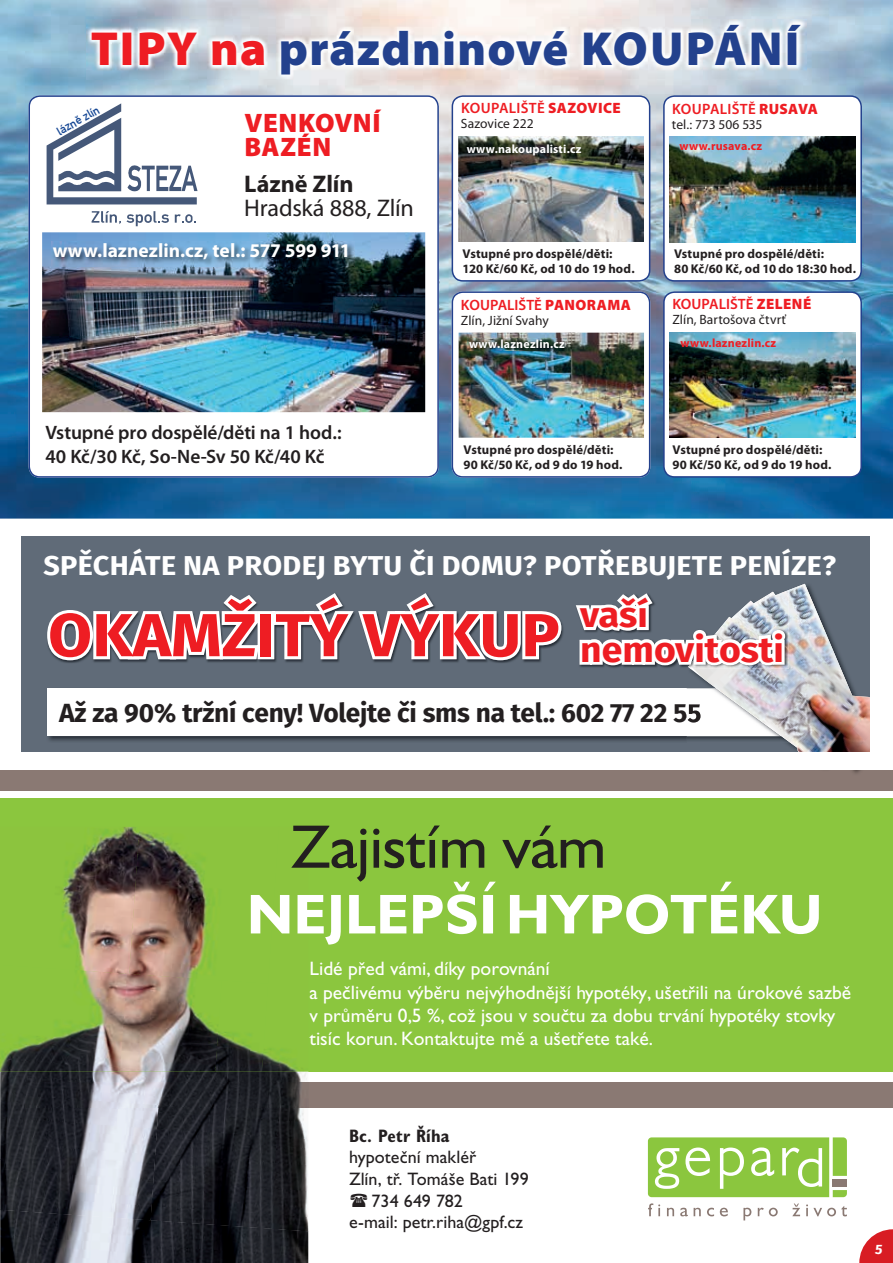
<style>
.page{position:relative;width:893px;height:1263px;background:#fff}
.page>*{position:absolute;margin:0;border:0;box-sizing:border-box;transform-origin:0 0}
.t1{font:61.5px "Humanist 521 BT";color:#231f20}
.t2{font:700 60.75px "Fira Sans OT";color:#ee1d23;scale:1.05 1}
.t3{font:900 48px "Myriad Pro";letter-spacing:.025em;color:#23418d}
.t4{font:700 35.4px/34.7px "Fira Sans OT";color:#ee1d23;scale:1.05 1}
.t5{font:700 27.3px "Fira Sans OT";letter-spacing:.01em;color:#fff;scale:1.05 1}
.t6{font:900 26.85px/24px "Myriad Pro";letter-spacing:.025em;color:#ee1d23}
.t7{font:700 26.25px "Fira Sans OT";letter-spacing:-.01em;color:#231f20}
.t8{font:24.15px "Myriad Pro";letter-spacing:-.01em;color:#231f20}
.t9{font:700 24.15px "Myriad Pro";letter-spacing:-.005em;color:#231f20}
.t10{font:19.5px/23.4px "Gill Sans Std";color:#fff}
.t11{font:600 19.5px/24px "Myriad Pro";letter-spacing:-.005em;color:#231f20}
.t12{font:700 19.5px "Myriad Pro";color:#fff}
.t13{font:18px "Gill Sans Std";color:#231f20}
.t14{font:700 condensed 18px "Gill Sans Std";color:#231f20}
.t15{font:600 15px "Myriad Pro";letter-spacing:.005em;color:#ee1d23}
.t16{font:13.5px "Myriad Pro";color:#231f20}
.t17{font:italic 700 13.5px "Fira Sans OT";color:#fff}
.t18{font:700 12.75px/15px "Myriad Pro";letter-spacing:.01em;color:#231f20}
.t19{font:700 12px "Myriad Pro";letter-spacing:.015em;color:#fff}
.t20{font:700 12px "Myriad Pro";letter-spacing:.015em;color:#ee1d23}
.t21{font:12px "Norma Zlin CE";color:#174895}
.s1{color:#ee1d23}
.s2{font-weight:900}
</style>
<div class="page">
<img style="left:0;top:0;width:893px;height:519px">
<img style="left:87px;top:19px;width:719px;height:60px">
<svg style="left:663px;top:95px;width:199px;height:187px"></svg>
<img style="left:670px;top:137px;width:185px;height:105px">
<svg style="left:452px;top:95px;width:198px;height:187px"></svg>
<img style="left:458px;top:137px;width:186px;height:105px">
<svg style="left:28px;top:95px;width:411px;height:383px"></svg>
<svg style="left:92px;top:211px;width:77px;height:15px"></svg>
<svg style="left:175px;top:214px;width:21px;height:9px"></svg>
<svg style="left:47px;top:103px;width:151px;height:101px"></svg>
<img style="left:42px;top:232px;width:383px;height:180px">
<img style="left:51px;top:242px;width:303px;height:24px">
<svg style="left:663px;top:291px;width:199px;height:187px"></svg>
<img style="left:670px;top:333px;width:185px;height:105px">
<svg style="left:452px;top:291px;width:198px;height:187px"></svg>
<img style="left:459px;top:333px;width:185px;height:105px">
<img style="left:467px;top:338px;width:99px;height:13px">
<div style="left:21px;top:536px;width:849px;height:217px;background:#606b78"></div>
<div style="left:0;top:798px;width:893px;height:273px;background:#8bc63e"></div>
<div style="left:0;top:770px;width:893px;height:21px;background:#8a7973"></div>
<div style="left:25px;top:1082px;width:868px;height:25px;background:#8a7973"></div>
<svg style="left:647px;top:1137px;width:200px;height:83px"></svg>
<img style="left:1px;top:1071px;width:149px;height:139px">
<img style="left:150px;top:1071px;width:158px;height:139px">
<img style="left:1px;top:1210px;width:307px;height:53px">
<img style="left:0;top:1071px;width:1px;height:192px">
<img style="left:61px;top:827px;width:68px;height:138px">
<img style="left:129px;top:827px;width:122px;height:138px">
<img style="left:268px;top:1049px;width:30px;height:22px">
<img style="left:0;top:965px;width:215px;height:106px">
<img style="left:215px;top:1029px;width:53px;height:42px">
<img style="left:25px;top:1082px;width:283px;height:25px">
<svg style="left:251px;top:882px;width:245px;height:63px"></svg>
<svg style="left:510px;top:882px;width:309px;height:52px"></svg>
<img style="left:58px;top:622px;width:505px;height:41px">
<svg style="left:47px;top:593px;width:514px;height:67px"></svg>
<img style="left:47px;top:688px;width:524px;height:53px">
<div style="left:48px;top:688px;width:774px;height:48px;background:#fff"></div>
<svg style="left:571px;top:584px;width:299px;height:169px"></svg>
<svg style="left:859px;top:1229px;width:34px;height:34px"></svg>
<h3 class="t3" style="left:91px;top:21px;width:710px"><span class="s1">TIPY na</span> prázdninové KOUPÁNÍ</h3>
<p class="t15" style="left:672px;top:100px;width:147px">KOUPALIŠTĚ <span class="s2">RUSAVA</span></p>
<p class="t16" style="left:672px;top:117px;width:92px">tel.: 773 506 535</p>
<p class="t15" style="left:461px;top:100px;width:161px">KOUPALIŠTĚ <span class="s2">SAZOVICE</span></p>
<p class="t16" style="left:461px;top:116px;width:74px">Sazovice 222</p>
<p class="t21" style="left:54px;top:126px;width:49px;rotate:-29deg">láznì zlín</p>
<h3 class="t6" style="left:245px;top:111px;width:137px">VENKOVNÍ<br>BAZÉN</h3>
<h3 class="t9" style="left:244px;top:170px;width:111px">Lázně Zlín</h3>
<h3 class="t8" style="left:244px;top:195px;width:171px">Hradská 888, Zlín</h3>
<p class="t20" style="left:680px;top:140px;width:84px">www.rusava.cz</p>
<p class="t19" style="left:467px;top:142px;width:116px">www.nakoupalisti.cz</p>
<h3 class="t12" style="left:53px;top:239px;width:299px">www.laznezlin.cz, tel.: 577 599 911</h3>
<h3 class="t11" style="left:45px;top:421px;width:298px">Vstupné pro dospělé/děti na 1 hod.:<br>40 Kč/30 Kč, So -Ne- Sv 50 Kč/40 Kč</h3>
<p class="t18" style="left:463px;top:247px;width:174px">Vstupné pro dospělé/děti:<br>120 Kč/60 Kč, od 10 do 19 hod.</p>
<p class="t18" style="left:674px;top:246px;width:183px">Vstupné pro dospělé/děti:<br>80 Kč/60 Kč, od 10 do 18:30 hod.</p>
<p class="t15" style="left:461px;top:297px;width:171px">KOUPALIŠTĚ <span class="s2">PANORAMA</span></p>
<p class="t16" style="left:461px;top:313px;width:89px">Zlín, Jižní Svahy</p>
<p class="t15" style="left:672px;top:296px;width:140px">KOUPALIŠTĚ <span class="s2">ZELENÉ</span></p>
<p class="t16" style="left:672px;top:312px;width:115px">Zlín, Bartošova čtvrť</p>
<p class="t19" style="left:469px;top:337px;width:97px">www.laznezlin.cz</p>
<p class="t20" style="left:681px;top:336px;width:97px">www.laznezlin.cz</p>
<p class="t18" style="left:464px;top:442px;width:160px">Vstupné pro dospělé/děti:<br>90 Kč/50 Kč, od 9 do 19 hod.</p>
<p class="t18" style="left:672px;top:443px;width:160px">Vstupné pro dospělé/děti:<br>90 Kč/50 Kč, od 9 do 19 hod.</p>
<h3 class="t5" style="left:44px;top:547px;width:757px">SPĚCHÁTE NA PRODEJ BYTU ČI DOMU? POTŘEBUJETE PENÍZE?</h3>
<h2 class="t2" style="left:48px;top:592px;width:489px">OKAMŽITÝ VÝKUP</h2>
<h3 class="t4" style="left:580px;top:600px;width:195px">vaší nemovitosti</h3>
<h3 class="t7" style="left:59px;top:694px;width:644px">Až za 90% tržní ceny! Volejte či sms na tel.: 602 77 22 55</h3>
<h1 class="t1" style="left:291px;top:809px;width:317px">Zajistím vám</h1>
<h3 class="t10" style="left:309px;top:957px;width:543px">Lidé před vámi, díky porovnání<br>a pečlivému výběru nejvýhodnější hypotéky, ušetřili na úrokové sazbě v průměru 0,5 %, což jsou v součtu za dobu trvání hypotéky stovky tisíc korun. Kontaktujte mě a ušetřete také.</h3>
<h3 class="t14" style="left:349px;top:1125px;width:102px">Bc. Petr Říha</h3>
<h3 class="t13" style="left:349px;top:1147px;width:129px">hypoteční makléř</h3>
<h3 class="t13" style="left:349px;top:1168px;width:181px">Zlín, tř. Tomáše Bati 199</h3>
<h3 class="t13" style="left:372px;top:1190px;width:93px">734 649 782</h3>
<h3 class="t13" style="left:349px;top:1212px;width:176px">e-mail: petr.riha@gpf.cz</h3>
<p class="t17" style="left:875px;top:1240px;width:9px">5</p>
</div>
